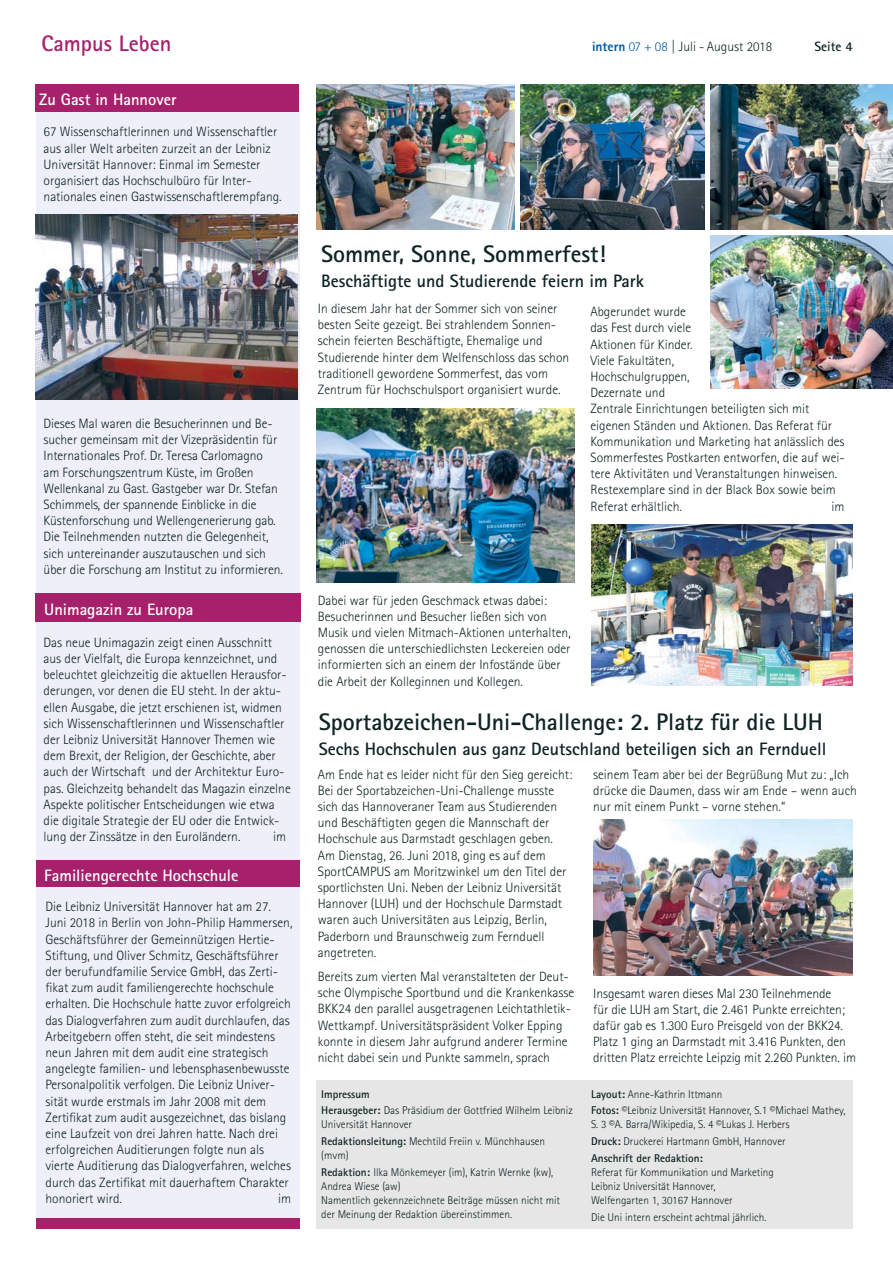
<style>
.page{position:relative;width:893px;height:1263px;background:#fff}
.page>*{position:absolute;margin:0;border:0;box-sizing:border-box;transform-origin:0 0}
.t1{font:700 24px "Rotis Sans Serif Std";color:#0f2322}
.t2{font:700 22.5px "Rotis Sans Serif Std";color:#a7206c}
.t3{font:700 18px "Rotis Sans Serif Std";color:#0f2322}
.t4{font:700 16.5px "Rotis Sans Serif Std";color:#fff}
.t5{font:300 13.5px/16.2px "Rotis Sans Serif Std";color:#0f2322}
.t6{font:700 13.5px "Rotis Sans Serif Std";color:#0f2322}
.t7{font:300 11.25px/16.6px "Rotis Sans Serif Std";color:#0f2322}
.s1{font-weight:800;color:#005ca5}
.s2{color:#005ca5}
.s3{font-weight:700}
</style>
<div class="page">
<div style="left:36px;top:112px;width:263px;height:1117px;background:#eeeff8"></div>
<div style="left:317px;top:1080px;width:536px;height:149px;background:#e6e6e6"></div>
<div style="left:35px;top:85px;width:264px;height:27px;background:#a7206c"></div>
<div style="left:36px;top:594px;width:265px;height:28px;background:#a7206c"></div>
<div style="left:36px;top:860px;width:264px;height:27px;background:#a7206c"></div>
<div style="left:36px;top:1218px;width:264px;height:11px;background:#a7206c"></div>
<img style="left:316px;top:85px;width:198px;height:144px">
<img style="left:521px;top:85px;width:183px;height:144px">
<img style="left:316px;top:408px;width:258px;height:175px">
<img style="left:591px;top:525px;width:261px;height:161px">
<img style="left:36px;top:214px;width:262px;height:186px">
<img style="left:593px;top:819px;width:259px;height:156px">
<img style="left:710px;top:85px;width:183px;height:144px">
<img style="left:710px;top:235px;width:183px;height:154px">
<h2 class="t2" style="left:41px;top:34px;width:131px">Campus Leben</h2>
<p class="t4" style="left:39px;top:94px;width:139px">Zu Gast in Hannover</p>
<p class="t5" style="left:44px;top:125px;width:240px">67 Wissenschaftlerinnen und Wissenschaftler aus aller Welt arbeiten zurzeit an der Leibniz Universität Hannover: Einmal im Semester organisiert das Hochschulbüro für Inter&shy;nationales einen Gastwissenschaftlerempfang.</p>
<p class="t5" style="left:44px;top:416px;width:241px">Dieses Mal waren die Besucherinnen und Be&shy;sucher gemeinsam mit der Vizepräsidentin für Internationales Prof. Dr. Teresa Carlomagno<br>am Forschungszentrum Küste, im Großen Wellen kanal zu Gast. Gastgeber war Dr. Stefan Schimmels, der spannende Einblicke in die Küsten forschung und Wellengenerierung gab.<br>Die Teilnehmenden nutzten die Gelegenheit, sich untereinander auszutauschen und sich über die Forschung am Institut zu informieren.</p>
<p class="t4" style="left:44px;top:603px;width:151px">Unimagazin zu Europa</p>
<p class="t5" style="left:44px;top:635px;width:249px">Das neue Unimagazin zeigt einen Ausschnitt aus der Vielfalt, die Europa kennzeichnet, und beleuchtet gleichzeitig die aktuellen Herausfor&shy;derungen, vor denen die EU steht. In der aktu&shy;ellen Ausgabe, die jetzt erschienen ist, widmen sich Wissenschaftlerinnen und Wissenschaftler der Leibniz Universität Hannover Themen wie dem Brexit, der Religion, der Geschichte, aber auch der Wirtschaft und der Architektur Euro&shy;pas. Gleichzeitg behandelt das Magazin einzelne Aspekte politischer Entscheidungen wie etwa die digitale Strategie der EU oder die Entwick&shy;lung der Zinssätze in den Euroländern.</p>
<p class="t5" style="left:273px;top:830px;width:15px">im</p>
<p class="t4" style="left:44px;top:869px;width:196px">Familiengerechte Hochschule</p>
<p class="t5" style="left:46px;top:900px;width:248px">Die Leibniz Universität Hannover hat am 27.<br>Juni 2018 in Berlin von John-Philip Hammersen, Geschäftsführer der Gemeinnützigen Hertie-Stiftung, und Oliver Schmitz, Geschäftsführer der berufundfamilie Service GmbH, das Zerti&shy;fikat zum audit familiengerechte hochschule erhalten. Die Hochschule hatte zuvor erfolgreich das Dialogverfahren zum audit durchlaufen, das Arbeitgebern offen steht, die seit mindestens neun Jahren mit dem audit eine strategisch angelegte familien- und lebensphasenbewusste Personalpolitik verfolgen. Die Leibniz Univer&shy;sität wurde erstmals im Jahr 2008 mit dem Zertifikat zum audit ausgezeichnet, das bislang eine Laufzeit von drei Jahren hatte. Nach drei erfolgreichen Auditierungen folgte nun als vierte Auditierung das Dialogverfahren, welches durch das Zertifikat mit dauerhaftem Charakter honoriert wird.</p>
<p class="t5" style="left:278px;top:1191px;width:15px">im</p>
<p class="t5" style="left:592px;top:39px;width:182px"><span class="s1">intern</span> <span class="s2">07 + 08</span> | Juli - August 2018</p>
<p class="t6" style="left:814px;top:41px;width:40px">Seite 4</p>
<h1 class="t1" style="left:321px;top:245px;width:286px">Sommer, Sonne, Sommerfest!</h1>
<h3 class="t3" style="left:321px;top:275px;width:324px">Beschäftigte und Studierende feiern im Park</h3>
<p class="t5" style="left:318px;top:301px;width:253px">In diesem Jahr hat der Sommer sich von seiner besten Seite gezeigt. Bei strahlendem Sonnen&shy;schein feierten Beschäftigte, Ehemalige und Studierende hinter dem Welfenschloss das schon traditionell gewordene Sommerfest, das vom Zentrum für Hochschulsport organisiert wurde.</p>
<p class="t5" style="left:590px;top:305px;width:256px">Abgerundet wurde<br>das Fest durch viele<br>Aktionen für Kinder.<br>Viele Fakultäten,<br>Hochschulgruppen,<br>Dezernate und<br>Zentrale Einrichtungen beteiligten sich mit eigenen Ständen und Aktionen. Das Referat für<br>Kommunikation und Marketing hat anlässlich des<br>Sommerfestes Postkarten entworfen, die auf wei&shy;tere Aktivitäten und Veranstaltungen hinweisen.<br>Restexemplare sind in der Black Box sowie beim<br>Referat erhältlich.</p>
<p class="t5" style="left:831px;top:499px;width:15px">im</p>
<p class="t5" style="left:318px;top:593px;width:254px">Dabei war für jeden Geschmack etwas dabei:<br>Besucherinnen und Besucher ließen sich von Musik und vielen Mitmach-Aktionen unterhalten, genossen die unterschiedlichsten Leckereien oder informierten sich an einem der Infostände über die Arbeit der Kolleginnen und Kollegen.</p>
<h1 class="t1" style="left:319px;top:713px;width:505px">Sportabzeichen-Uni-Challenge: 2. Platz für die LUH</h1>
<h3 class="t3" style="left:319px;top:742px;width:509px">Sechs Hochschulen aus ganz Deutschland beteiligen sich an Fernduell</h3>
<p class="t5" style="left:318px;top:767px;width:256px">Am Ende hat es leider nicht für den Sieg gereicht:<br>Bei der Sportabzeichen-Uni-Challenge musste sich das Hannoveraner Team aus Studierenden und Beschäftigten gegen die Mannschaft der Hochschule aus Darmstadt geschlagen geben.<br>Am Dienstag, 26. Juni 2018, ging es auf dem SportCAMPUS am Moritzwinkel um den Titel der sportlichsten Uni. Neben der Leibniz Universität Hannover (LUH) und der Hochschule Darmstadt waren auch Universitäten aus Leipzig, Berlin, Paderborn und Braunschweig zum Fernduell angetreten.</p>
<p class="t5" style="left:318px;top:969px;width:258px">Bereits zum vierten Mal veranstalteten der Deut&shy;sche Olympische Sportbund und die Krankenkasse BKK24 den parallel ausgetragenen Leichtathletik-Wettkampf. Universitätspräsident Volker Epping konnte in diesem Jahr aufgrund anderer Termine nicht dabei sein und Punkte sammeln, sprach</p>
<p class="t7" style="left:321px;top:1086px;width:253px"><span class="s3">Impressum<br>Herausgeber:</span> Das Präsidium der Gottfried Wilhelm Leibniz</p>
<p class="t7" style="left:321px;top:1117px;width:225px">Universität Hannover<br><span class="s3">Redaktionsleitung:</span> Mechtild Freiin v. Münchhausen</p>
<p class="t7" style="left:321px;top:1148px;width:234px">(mvm)<br><span class="s3">Redaktion:</span> Ilka Mönkemeyer (im), Katrin Wernke (kw),</p>
<p class="t7" style="left:321px;top:1180px;width:240px;line-height:14.1px">Andrea Wiese (aw)<br>Namentlich gekennzeichnete Beiträge müssen nicht mit der Meinung der Redaktion übereinstimmen.</p>
<p class="t5" style="left:593px;top:767px;width:265px">seinem Team aber bei der Begrüßung Mut zu: „Ich drücke die Daumen, dass wir am Ende – wenn auch nur mit einem Punkt – vorne stehen.“</p>
<p class="t5" style="left:593px;top:986px;width:264px">Insgesamt waren dieses Mal 230 Teilnehmende<br>für die LUH am Start, die 2.461 Punkte erreichten; dafür gab es 1.300 Euro Preisgeld von der BKK24.<br>Platz 1 ging an Darmstadt mit 3.416 Punkten, den dritten Platz erreichte Leipzig mit 2.260 Punkten. im</p>
<p class="t7" style="left:591px;top:1086px;width:256px"><span class="s3">Layout:</span> Anne-Kathrin Ittmann<br><span class="s3">Fotos:</span> ©Leibniz Universität Hannover, S.1 ©Michael Mathey,</p>
<p class="t7" style="left:591px;top:1117px;width:200px">S. 3 ©A. Barra/Wikipedia, S. 4 ©Lukas J. Herbers<br><span class="s3">Druck:</span> Druckerei Hartmann GmbH, Hannover<br><span class="s3">Anschrift der Redaktion:</span></p>
<p class="t7" style="left:591px;top:1166px;width:184px;line-height:14.1px">Referat für Kommunikation und Marketing<br>Leibniz Universität Hannover,<br>Welfengarten 1, 30167 Hannover</p>
<p class="t7" style="left:591px;top:1209px;width:177px">Die Uni intern erscheint achtmal jährlich.</p>
</div>
